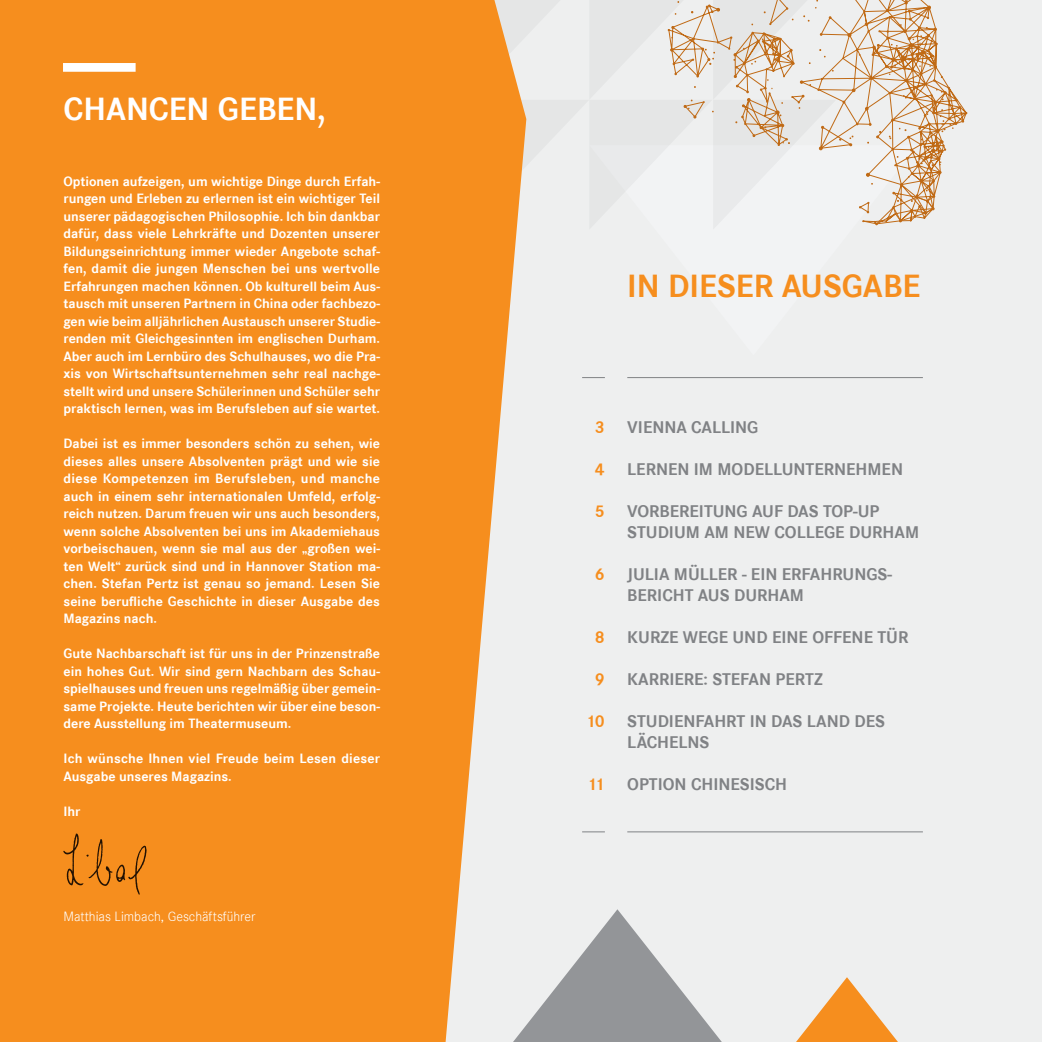
<style>
.page{position:relative;width:1042px;height:1042px;background:#fff}
.page>*{position:absolute;margin:0;border:0;box-sizing:border-box;transform-origin:0 0}
.t1{font:700 33.25px "Corporate S";color:#f68e1e}
.t2{font:700 33.25px "Corporate S";color:#fff}
.t3{font:700 17.5px/21px "Corporate S";color:#808285}
.t4{font:700 17.5px "Corporate S";color:#f68e1e}
.t5{font:700 14px/17.5px "Corporate S";color:#fff;text-align:justify}
.t6{font:14px "Corporate S Ligh";color:#fff}
</style>
<div class="page">
<div style="left:222px;top:0;width:820px;height:1042px;background:#eeefef"></div>
<div style="left:0;top:0;width:517px;height:1042px;background:#f68e1e"></div>
<svg style="left:513px;top:909px;width:209px;height:133px"></svg>
<svg style="left:796px;top:977px;width:102px;height:65px"></svg>
<div style="left:63px;top:63px;width:73px;height:9px;background:#fff"></div>
<hr style="left:627px;top:377px;width:296px;height:1px;background:#808285">
<hr style="left:627px;top:831px;width:296px;height:1px;background:#808285">
<svg style="left:582px;top:377px;width:23px;height:1px"></svg>
<svg style="left:582px;top:831px;width:23px;height:1px"></svg>
<svg style="left:466px;top:0;width:501px;height:230px"></svg>
<img style="left:63px;top:833px;width:83px;height:61px">
<h1 class="t2" style="left:63px;top:90px;width:264px">CHANCEN GEBEN,</h1>
<p class="t5" style="left:63px;top:172px;width:318px">Optionen aufzeigen, um wichtige Dinge durch Erfah&shy;rungen und Erleben zu erlernen ist ein wichtiger Teil unserer pädagogischen Philosophie. Ich bin dankbar dafür, dass viele Lehrkräfte und Dozenten unserer Bildungseinrichtung immer wieder Angebote schaf&shy;fen, damit die jungen Menschen bei uns wertvolle Erfahrungen machen können. Ob kulturell beim Aus&shy;tausch mit unseren Partnern in China oder fachbezo&shy;gen wie beim alljährlichen Austausch unserer Studie&shy;renden mit Gleichgesinnten im englischen Durham.<br>Aber auch im Lernbüro des Schulhauses, wo die Pra&shy;xis von Wirtschaftsunternehmen sehr real nachge&shy;stellt wird und unsere Schülerinnen und Schüler sehr praktisch lernen, was im Berufsleben auf sie wartet.</p>
<p class="t5" style="left:63px;top:435px;width:318px">Dabei ist es immer besonders schön zu sehen, wie dieses alles unsere Absolventen prägt und wie sie diese Kompetenzen im Berufsleben, und manche auch in einem sehr internationalen Umfeld, erfolg&shy;reich nutzen. Darum freuen wir uns auch besonders, wenn solche Absolventen bei uns im Akademiehaus vorbeischauen, wenn sie mal aus der „großen wei&shy;ten Welt“ zurück sind und in Hannover Station ma&shy;chen. Stefan Pertz ist genau so jemand. Lesen Sie seine berufliche Geschichte in dieser Ausgabe des Magazins nach.</p>
<p class="t5" style="left:63px;top:645px;width:318px">Gute Nachbarschaft ist für uns in der Prinzenstraße ein hohes Gut. Wir sind gern Nachbarn des Schau&shy;spielhauses und freuen uns regelmäßig über gemein&shy;same Projekte. Heute berichten wir über eine beson&shy;dere Ausstellung im Theatermuseum.</p>
<p class="t5" style="left:63px;top:750px;width:318px">Ich wünsche Ihnen viel Freude beim Lesen dieser<br>Ausgabe unseres Magazins.</p>
<p class="t5" style="left:63px;top:802px;width:19px">Ihr</p>
<p class="t6" style="left:63px;top:908px;width:193px">Matthias Limbach, Geschäftsführer</p>
<h1 class="t1" style="left:627px;top:267px;width:295px">IN DIESER AUSGABE</h1>
<p class="t4" style="left:595px;top:417px;width:11px">3</p>
<p class="t4" style="left:595px;top:459px;width:11px">4</p>
<p class="t4" style="left:595px;top:501px;width:11px">5</p>
<p class="t4" style="left:595px;top:564px;width:11px">6</p>
<p class="t4" style="left:595px;top:627px;width:11px">8</p>
<p class="t4" style="left:595px;top:669px;width:11px">9</p>
<p class="t4" style="left:586px;top:711px;width:21px">10</p>
<p class="t4" style="left:587px;top:774px;width:19px">11</p>
<p class="t3" style="left:627px;top:417px;width:133px">VIENNA CALLING</p>
<p class="t3" style="left:627px;top:459px;width:277px">LERNEN IM MODELLUNTERNEHMEN</p>
<p class="t3" style="left:627px;top:501px;width:293px">VORBEREITUNG AUF DAS TOP-UP<br>STUDIUM AM NEW COLLEGE DURHAM</p>
<p class="t3" style="left:627px;top:564px;width:266px">JULIA MÜLLER - EIN ERFAHRUNGS-<br>BERICHT AUS DURHAM</p>
<p class="t3" style="left:627px;top:627px;width:283px">KURZE WEGE UND EINE OFFENE TÜR</p>
<p class="t3" style="left:627px;top:669px;width:197px">KARRIERE: STEFAN PERTZ</p>
<p class="t3" style="left:627px;top:711px;width:259px">STUDIENFAHRT IN DAS LAND DES<br>LÄCHELNS</p>
<p class="t3" style="left:627px;top:774px;width:161px">OPTION CHINESISCH</p>
</div>
